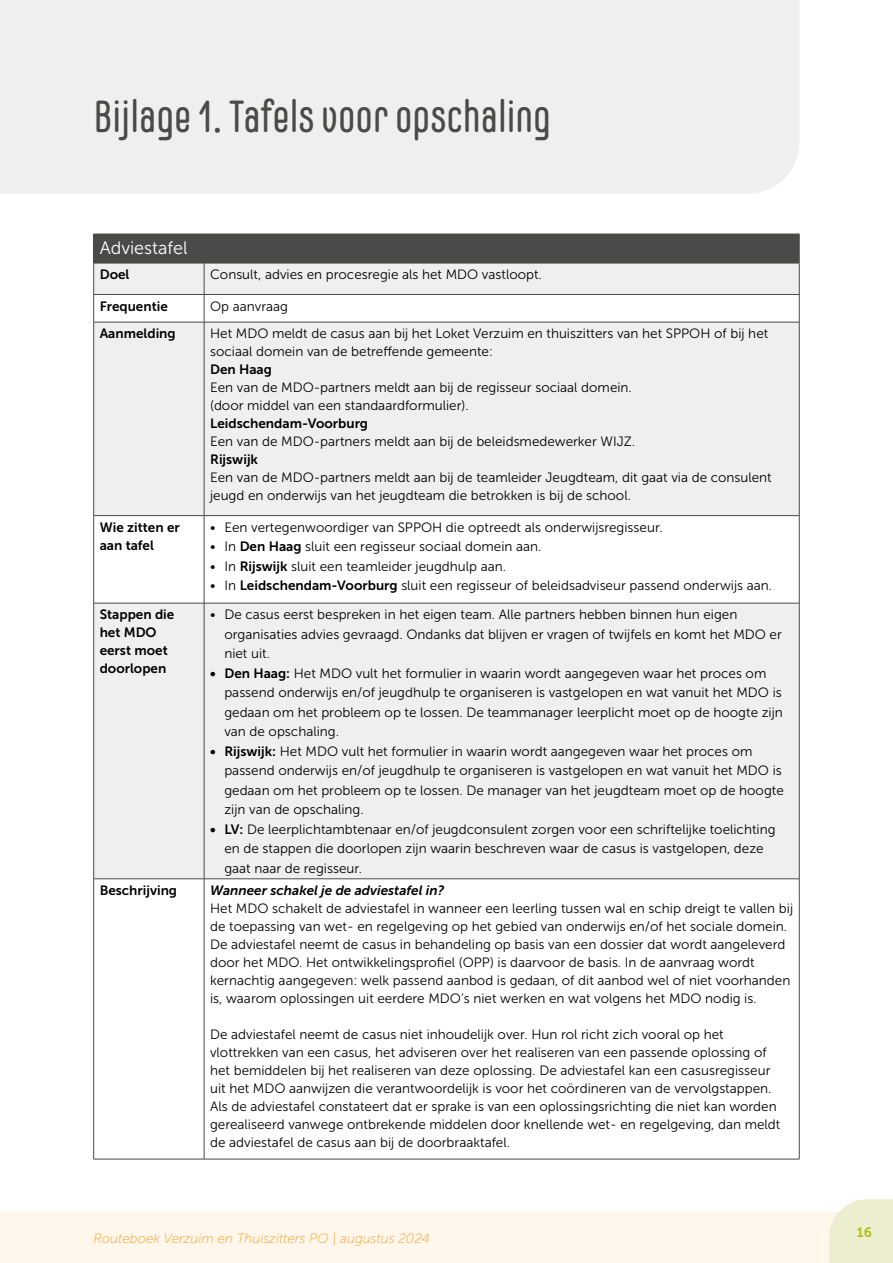
<style>
.page{position:relative;width:893px;height:1263px;background:#fff}
.page>*{position:absolute;margin:0;border:0;box-sizing:border-box;transform-origin:0 0}
.t1{font:45px "Carl Marx";color:#4a4a49}
.t2{font:18px "Museo Sans 300";color:#fff}
.t3{font:13.5px/18px "Museo Sans 300";color:#000}
.t4{font:13.5px/18px "Museo Sans 700";color:#000}
.t5{font:italic 13.5px "Museo Sans 100";color:#f59e24}
.t6{font:italic 13.5px "Museo Sans 700";color:#000}
.t7{font:13.5px "Museo Sans 700";color:#aebd14}
.s1{font-family:"Museo Sans 700"}
</style>
<div class="page">
<div style="left:0;top:1212px;width:893px;height:51px;background:#fff6ec"></div>
<svg style="left:829px;top:1199px;width:64px;height:64px"></svg>
<div style="left:0;top:0;width:799px;height:193px;background:#efefef"></div>
<div style="left:94px;top:234px;width:705px;height:29px;background:#4a4a49"></div>
<svg style="left:94px;top:264px;width:705px;height:614px;fill:#efefef"></svg>
<svg style="left:93px;top:234px;width:1px;height:29px"></svg>
<svg style="left:799px;top:234px;width:1px;height:29px"></svg>
<hr style="left:94px;top:263px;width:110px;height:1px;background:#4a4a49">
<hr style="left:93px;top:263px;width:1px;height:31px;background:#4a4a49">
<hr style="left:204px;top:263px;width:595px;height:1px;background:#4a4a49">
<hr style="left:204px;top:263px;width:1px;height:31px;background:#4a4a49">
<hr style="left:799px;top:263px;width:1px;height:31px;background:#4a4a49">
<hr style="left:94px;top:294px;width:110px;height:1px;background:#4a4a49">
<svg style="left:93px;top:295px;width:1px;height:27px"></svg>
<hr style="left:204px;top:294px;width:595px;height:1px;background:#4a4a49">
<svg style="left:204px;top:295px;width:1px;height:27px"></svg>
<svg style="left:799px;top:295px;width:1px;height:27px"></svg>
<hr style="left:94px;top:322px;width:110px;height:1px;background:#4a4a49">
<hr style="left:93px;top:322px;width:1px;height:193px;background:#4a4a49">
<hr style="left:204px;top:322px;width:595px;height:1px;background:#4a4a49">
<hr style="left:204px;top:322px;width:1px;height:193px;background:#4a4a49">
<hr style="left:799px;top:322px;width:1px;height:193px;background:#4a4a49">
<hr style="left:94px;top:515px;width:110px;height:1px;background:#4a4a49">
<hr style="left:93px;top:516px;width:1px;height:87px;background:#4a4a49">
<hr style="left:204px;top:515px;width:595px;height:1px;background:#4a4a49">
<hr style="left:204px;top:516px;width:1px;height:87px;background:#4a4a49">
<hr style="left:799px;top:516px;width:1px;height:87px;background:#4a4a49">
<hr style="left:94px;top:603px;width:110px;height:1px;background:#4a4a49">
<hr style="left:93px;top:603px;width:1px;height:276px;background:#4a4a49">
<hr style="left:204px;top:603px;width:595px;height:1px;background:#4a4a49">
<hr style="left:204px;top:603px;width:1px;height:276px;background:#4a4a49">
<hr style="left:799px;top:603px;width:1px;height:276px;background:#4a4a49">
<hr style="left:94px;top:878px;width:110px;height:1px;background:#4a4a49">
<hr style="left:93px;top:879px;width:1px;height:280px;background:#4a4a49">
<hr style="left:94px;top:1159px;width:110px;height:1px;background:#4a4a49">
<hr style="left:204px;top:878px;width:595px;height:1px;background:#4a4a49">
<hr style="left:204px;top:879px;width:1px;height:280px;background:#4a4a49">
<hr style="left:799px;top:879px;width:1px;height:280px;background:#4a4a49">
<hr style="left:204px;top:1159px;width:595px;height:1px;background:#4a4a49">
<h1 class="t1" style="left:94px;top:91px;width:459px">Bijlage 1. Tafels voor opschaling</h1>
<h2 class="t2" style="left:100px;top:238px;width:89px">Adviestafel</h2>
<p class="t4" style="left:100px;top:265px;width:31px">Doel</p>
<p class="t3" style="left:210px;top:266px;width:333px">Consult, advies en procesregie als het MDO vastloopt.</p>
<p class="t4" style="left:100px;top:297px;width:70px">Frequentie</p>
<p class="t3" style="left:210px;top:297px;width:80px">Op aanvraag</p>
<p class="t4" style="left:100px;top:325px;width:78px">Aanmelding</p>
<p class="t3" style="left:210px;top:325px;width:560px">Het MDO meldt de casus aan bij het Loket Verzuim en thuiszitters van het SPPOH of bij het sociaal domein van de betreffende gemeente:</p>
<p class="t4" style="left:210px;top:361px;width:63px">Den Haag</p>
<p class="t3" style="left:210px;top:379px;width:423px">Een van de MDO-partners meldt aan bij de regisseur sociaal domein. (door middel van een standaardformulier).</p>
<p class="t4" style="left:210px;top:415px;width:160px">Leidschendam-Voorburg</p>
<p class="t3" style="left:210px;top:433px;width:427px">Een van de MDO-partners meldt aan bij de beleidsmedewerker WIJZ.</p>
<p class="t4" style="left:210px;top:451px;width:49px">Rijswijk</p>
<p class="t3" style="left:210px;top:469px;width:563px">Een van de MDO-partners meldt aan bij de teamleider Jeugdteam, dit gaat via de consulent jeugd en onderwijs van het jeugdteam die betrokken is bij de school.</p>
<p class="t4" style="left:100px;top:518px;width:82px">Wie zitten er aan tafel</p>
<p class="t3" style="left:210px;top:518px;width:454px">• Een vertegenwoordiger van SPPOH die optreedt als onderwijsregisseur.</p>
<p class="t3" style="left:210px;top:538px;width:333px">• In <span class="s1">Den Haag</span> sluit een regisseur sociaal domein aan.</p>
<p class="t3" style="left:210px;top:557px;width:297px">• In <span class="s1">Rijswijk</span> sluit een teamleider jeugdhulp aan.</p>
<p class="t3" style="left:210px;top:577px;width:564px">• In <span class="s1">Leidschendam-Voorburg</span> sluit een regisseur of beleidsadviseur passend onderwijs aan.</p>
<p class="t4" style="left:100px;top:605px;width:76px">Stappen die het MDO eerst moet doorlopen</p>
<p class="t3" style="left:224px;top:605px;width:559px;line-height:19.5px;text-indent:-14px">• De casus eerst bespreken in het eigen team. Alle partners hebben binnen hun eigen organisaties advies gevraagd. Ondanks dat blijven er vragen of twijfels en komt het MDO er niet uit.</p>
<p class="t3" style="left:224px;top:663px;width:560px;line-height:19.5px;text-indent:-14px"><span class="s1">• Den Haag:</span> Het MDO vult het formulier in waarin wordt aangegeven waar het proces om passend onderwijs en/of jeugdhulp te organiseren is vastgelopen en wat vanuit het MDO is gedaan om het probleem op te lossen. De teammanager leerplicht moet op de hoogte zijn van de opschaling.</p>
<p class="t3" style="left:224px;top:741px;width:561px;line-height:19.5px;text-indent:-14px"><span class="s1">• Rijswijk:</span> Het MDO vult het formulier in waarin wordt aangegeven waar het proces om passend onderwijs en/of jeugdhulp te organiseren is vastgelopen en wat vanuit het MDO is gedaan om het probleem op te lossen. De manager van het jeugdteam moet op de hoogte zijn van de opschaling.</p>
<p class="t3" style="left:224px;top:819px;width:553px;line-height:19.5px;text-indent:-14px"><span class="s1">• LV:</span> De leerplichtambtenaar en/of jeugdconsulent zorgen voor een schriftelijke toelichting en de stappen die doorlopen zijn waarin beschreven waar de casus is vastgelopen, deze gaat naar de regisseur.</p>
<p class="t4" style="left:100px;top:881px;width:79px">Beschrijving</p>
<p class="t6" style="left:210px;top:883px;width:236px">Wanneer schakel je de adviestafel in?</p>
<p class="t3" style="left:210px;top:899px;width:584px">Het MDO schakelt de adviestafel in wanneer een leerling tussen wal en schip dreigt te vallen bij de toepassing van wet- en regelgeving op het gebied van onderwijs en/of het sociale domein.<br>De adviestafel neemt de casus in behandeling op basis van een dossier dat wordt aangeleverd door het MDO. Het ontwikkelingsprofiel (OPP) is daarvoor de basis. In de aanvraag wordt kernachtig aangegeven: welk passend aanbod is gedaan, of dit aanbod wel of niet voorhanden is, waarom oplossingen uit eerdere MDO’s niet werken en wat volgens het MDO nodig is.</p>
<p class="t3" style="left:210px;top:1025px;width:572px">De adviestafel neemt de casus niet inhoudelijk over. Hun rol richt zich vooral op het vlottrekken van een casus, het adviseren over het realiseren van een passende oplossing of het bemiddelen bij het realiseren van deze oplossing. De adviestafel kan een casusregisseur uit het MDO aanwijzen die verantwoordelijk is voor het coördineren van de vervolgstappen.<br>Als de adviestafel constateert dat er sprake is van een oplossingsrichting die niet kan worden gerealiseerd vanwege ontbrekende middelen door knellende wet- en regelgeving, dan meldt de adviestafel de casus aan bij de doorbraaktafel.</p>
<p class="t5" style="left:94px;top:1231px;width:338px">Routeboek Verzuim en Thuiszitters PO | augustus 2024</p>
<p class="t7" style="left:857px;top:1225px;width:17px">16</p>
</div>
